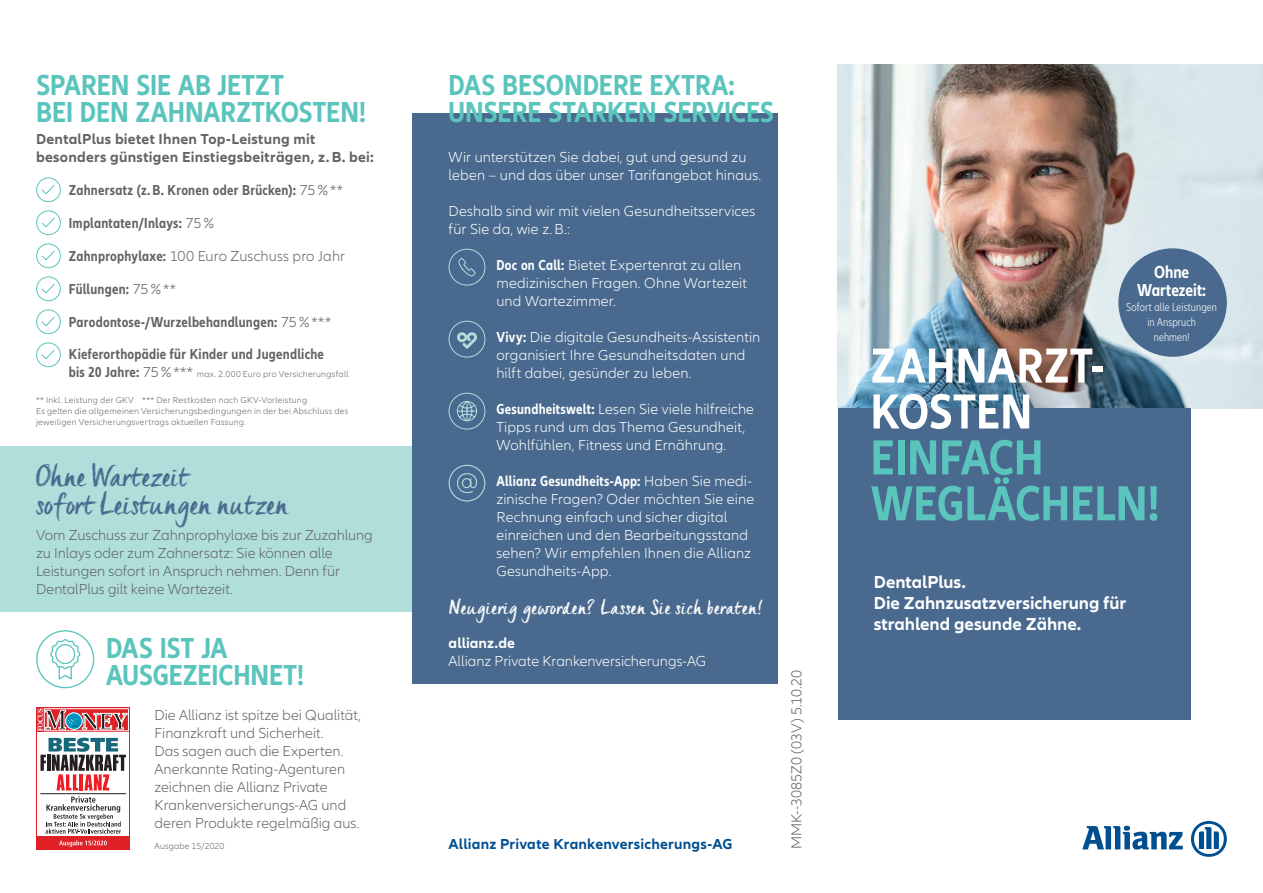
<style>
.page{position:relative;width:1263px;height:893px;background:#fff}
.page>*{position:absolute;margin:0;border:0;box-sizing:border-box;transform-origin:0 0}
.t1{font:700 condensed 51px/45.9px "Allianz Neo";color:#5ac4bd}
.t2{font:700 condensed 51px/45.9px "Allianz Neo";letter-spacing:.005em;color:#fff}
.t3{font:700 condensed 30px/27px "Allianz Neo";letter-spacing:-.005em;color:#5ac4bd}
.t4{font:27px/28.5px "Creta";letter-spacing:.03em;color:#496a8e}
.t5{font:700 18px/21px "Allianz Neo";color:#fff}
.t6{font:18px "Creta";letter-spacing:.045em;color:#fff}
.t7{font:700 condensed 18px/18px "Allianz Neo";color:#fff;text-align:center}
.t8{font:300 15px/18px "Allianz Neo";letter-spacing:.01em;color:#fff}
.t9{font:300 15px/18px "Allianz Neo";color:#636366}
.t10{font:700 condensed 15px/32.8px "Allianz Neo";letter-spacing:.015em;color:#636366}
.t11{font:700 15px/18px "Allianz Neo";letter-spacing:.015em;color:#636366}
.t12{font:700 15px "Allianz Neo";letter-spacing:.015em;color:#004f91}
.t13{font:700 15px "Allianz Neo";letter-spacing:.005em;color:#fff}
.t14{font:300 condensed 12px/15px "Allianz Neo";letter-spacing:.01em;color:#fff;text-align:center}
.t15{font:300 9px/10.8px "Allianz Neo";letter-spacing:.025em;color:#636366}
.s1{font-weight:300;font-stretch:normal}
.s2{font-weight:700;font-stretch:condensed;font-size:15px}
.s3{font-size:15px}
.s4{font-weight:700;font-stretch:condensed}
</style>
<div class="page">
<img style="left:838px;top:65px;width:425px;height:343px">
<div style="left:0;top:446px;width:412px;height:166px;background:#afdedb"></div>
<div style="left:412px;top:114px;width:366px;height:570px;background:#496a8e"></div>
<div style="left:838px;top:408px;width:353px;height:312px;background:#496a8e"></div>
<div style="left:449px;top:465px;width:36px;height:36px;border:1px solid #afdedb;border-radius:50%"></div>
<svg style="left:457px;top:473px;width:20px;height:21px"></svg>
<div style="left:449px;top:393px;width:36px;height:36px;border:1px solid #afdedb;border-radius:50%"></div>
<svg style="left:457px;top:401px;width:20px;height:21px"></svg>
<div style="left:449px;top:321px;width:36px;height:36px;border:1px solid #afdedb;border-radius:50%"></div>
<svg style="left:457px;top:332px;width:20px;height:17px"></svg>
<div style="left:449px;top:249px;width:36px;height:36px;border:1px solid #afdedb;border-radius:50%"></div>
<svg style="left:458px;top:258px;width:18px;height:18px"></svg>
<div style="left:1118px;top:248px;width:109px;height:109px;background:#496a8e;border-radius:50%"></div>
<div style="left:36px;top:177px;width:25px;height:25px;border:1px solid #5ac4bd;border-radius:50%"></div>
<svg style="left:41px;top:184px;width:14px;height:10px"></svg>
<div style="left:36px;top:276px;width:25px;height:25px;border:1px solid #5ac4bd;border-radius:50%"></div>
<svg style="left:41px;top:283px;width:14px;height:11px"></svg>
<div style="left:36px;top:210px;width:25px;height:25px;border:1px solid #5ac4bd;border-radius:50%"></div>
<svg style="left:41px;top:217px;width:14px;height:10px"></svg>
<div style="left:36px;top:309px;width:25px;height:25px;border:1px solid #5ac4bd;border-radius:50%"></div>
<svg style="left:41px;top:316px;width:14px;height:11px"></svg>
<div style="left:36px;top:243px;width:25px;height:25px;border:1px solid #5ac4bd;border-radius:50%"></div>
<svg style="left:41px;top:250px;width:14px;height:11px"></svg>
<div style="left:36px;top:342px;width:25px;height:25px;border:1px solid #5ac4bd;border-radius:50%"></div>
<svg style="left:41px;top:349px;width:14px;height:11px"></svg>
<svg style="left:36px;top:707px;width:94px;height:142px;background:#e34046"></svg>
<div style="left:38px;top:733px;width:91px;height:103px;background:#fff"></div>
<svg style="left:59px;top:840px;width:48px;height:7px"></svg>
<svg style="left:38px;top:708px;width:91px;height:23px;background:#c1767c"></svg>
<div style="left:65px;top:713px;width:17px;height:17px;border:1px solid #fff;border-radius:50%"></div>
<hr style="left:40px;top:793px;width:86px;height:1px;background:#231f20">
<svg style="left:41px;top:738px;width:85px;height:52px"></svg>
<svg style="left:45px;top:796px;width:76px;height:38px"></svg>
<div style="left:36px;top:630px;width:58px;height:58px;border:1px solid #5ac4bd;border-radius:50%"></div>
<svg style="left:50px;top:639px;width:31px;height:41px"></svg>
<svg style="left:1082px;top:826px;width:101px;height:24px"></svg>
<svg style="left:1191px;top:821px;width:36px;height:36px"></svg>
<h2 class="t3" style="left:36px;top:72px;width:331px">SPAREN SIE AB JETZT<br>BEI DEN ZAHNARZTKOSTEN!</h2>
<p class="t11" style="left:36px;top:130px;width:339px">DentalPlus bietet Ihnen Top-Leistung mit besonders günstigen Einstiegsbeiträgen, z.B. bei:</p>
<p class="t10" style="left:69px;top:174px;width:278px">Zahnersatz (z. B. Kronen oder Brücken): <span class="s1">75%** </span>Implantaten/Inlays: <span class="s1">75%<br></span>Zahnprophylaxe: <span class="s1">100 Euro Zuschuss pro Jahr </span>Füllungen: <span class="s1">75%** </span>Parodontose-/Wurzelbehandlungen: <span class="s1">75%*** </span>Kieferorthopädie für Kinder und Jugendliche</p>
<p class="t15" style="left:69px;top:369px;width:281px"><span class="s2">bis 20 Jahre:</span> <span class="s3">75%***</span> max. 2.000 Euro pro Versicherungsfall</p>
<p class="t15" style="left:36px;top:395px;width:314px">** Inkl. Leistung der GKV *** Der Restkosten nach GKV-Vorleistung<br>Es gelten die allgemeinen Versicherungsbedingungen in der bei Abschluss des jeweiligen Versicherungsvertrags aktuellen Fassung.</p>
<h3 class="t4" style="left:36px;top:462px;width:252px">Ohne Wartezeit<br>sofort Leistungen nutzen</h3>
<p class="t9" style="left:36px;top:527px;width:338px">Vom Zuschuss zur Zahnprophylaxe bis zur Zuzahlung zu Inlays oder zum Zahnersatz: Sie können alle Leistungen sofort in Anspruch nehmen. Denn für DentalPlus gilt keine Wartezeit.</p>
<h2 class="t3" style="left:106px;top:635px;width:199px">DAS IST JA<br>AUSGEZEICHNET!</h2>
<p class="t9" style="left:154px;top:707px;width:208px">Die Allianz ist spitze bei Qualität,<br>Finanzkraft und Sicherheit.<br>Das sagen auch die Experten.<br>Anerkannte Rating-Agenturen zeichnen die Allianz Private<br>Krankenversicherungs-AG und deren Produkte regelmäßig aus.</p>
<p class="t15" style="left:154px;top:841px;width:71px">Ausgabe 15/2020</p>
<h2 class="t3" style="left:449px;top:72px;width:327px">DAS BESONDERE EXTRA:<br>UNSERE STARKEN SERVICES</h2>
<p class="t8" style="left:449px;top:149px;width:314px">Wir unterstützen Sie dabei, gut und gesund zu leben – und das über unser Tarifangebot hinaus.</p>
<p class="t8" style="left:449px;top:203px;width:308px">Deshalb sind wir mit vielen Gesundheitsservices für Sie da, wie z.B.:</p>
<p class="t8" style="left:496px;top:257px;width:252px"><span class="s4">Doc on Call:</span> Bietet Expertenrat zu allen medizinischen Fragen. Ohne Wartezeit und Wartezimmer.</p>
<p class="t8" style="left:496px;top:329px;width:265px"><span class="s4">Vivy:</span> Die digitale Gesundheits-Assistentin organisiert Ihre Gesundheitsdaten und hilft dabei, gesünder zu leben.</p>
<p class="t8" style="left:496px;top:401px;width:259px"><span class="s4">Gesundheitswelt:</span> Lesen Sie viele hilfreiche<br>Tipps rund um das Thema Gesundheit,<br>Wohlfühlen, Fitness und Ernährung.</p>
<p class="t8" style="left:496px;top:473px;width:259px"><span class="s4">Allianz Gesundheits-App:</span> Haben Sie medi&shy;zinische Fragen? Oder möchten Sie eine Rechnung einfach und sicher digital einreichen und den Bearbeitungsstand sehen? Wir empfehlen Ihnen die Allianz Gesundheits-App.</p>
<p class="t6" style="left:449px;top:597px;width:316px">Neugierig geworden? Lassen Sie sich beraten!</p>
<p class="t13" style="left:449px;top:634px;width:68px">allianz.de</p>
<p class="t8" style="left:449px;top:653px;width:259px">Allianz Private Krankenversicherungs-AG</p>
<p class="t12" style="left:449px;top:836px;width:285px">Allianz Private Krankenversicherungs-AG</p>
<p class="t9" style="left:788px;top:849px;width:181px;rotate:-90deg">MMK--3085Z0 (03V) 5.10.20</p>
<p class="t7" style="left:1137px;top:263px;width:70px">Ohne<br>Wartezeit:</p>
<p class="t14" style="left:1126px;top:300px;width:92px">Sofort alle Leistungen in Anspruch<br>nehmen!</p>
<h1 class="t2" style="left:871px;top:344px;width:233px">ZAHNARZT-<br>KOSTEN</h1>
<h1 class="t1" style="left:871px;top:436px;width:290px">EINFACH<br>WEGLÄCHELN!</h1>
<p class="t5" style="left:874px;top:572px;width:254px">DentalPlus.<br>Die Zahnzusatzversicherung für strahlend gesunde Zähne.</p>
</div>
